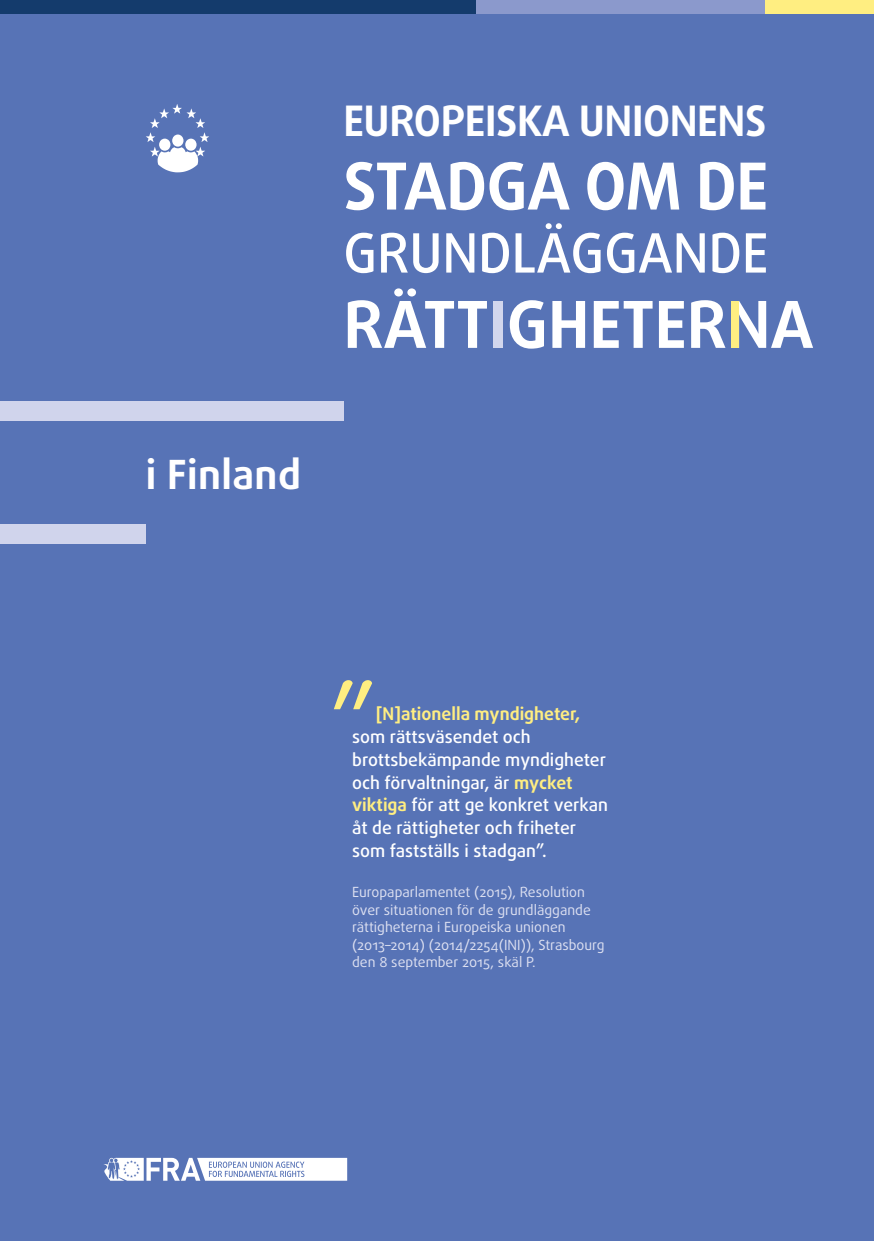
<style>
.page{position:relative;width:874px;height:1241px;background:#fff}
.page>*{position:absolute;margin:0;border:0;box-sizing:border-box;transform-origin:0 0}
.t1{font:105px "Daxline Pro";color:#ffee81}
.t2{font:700 64.75px "Daxline Pro";color:#fff}
.t3{font:500 54.25px "Daxline Pro";color:#fff}
.t4{font:700 42px "Daxline Pro";letter-spacing:-.01em;color:#fff}
.t5{font:700 40.25px "Daxline Pro";letter-spacing:.01em;color:#fff}
.Quotes{font:500 17.5px/22.8px "Daxline Pro";color:#fff}
.Quotes-2{font:14px/17.5px "Daxline Pro";color:#dde0f1}
.s1{color:#d2d6ed}
.s2{font-weight:700;color:#ffee81}
</style>
<div class="page">
<div style="left:0;top:0;width:873px;height:1240px;background:#5773b6"></div>
<div style="left:0;top:401px;width:343px;height:19px;background:#d0d4ec"></div>
<div style="left:0;top:524px;width:146px;height:20px;background:#d0d4ec"></div>
<div style="left:0;top:0;width:476px;height:13px;background:#143b6c"></div>
<div style="left:764px;top:0;width:109px;height:13px;background:#ffee81"></div>
<svg style="left:103px;top:1157px;width:244px;height:23px;background:#ced6ea"></svg>
<svg style="left:146px;top:104px;width:63px;height:68px"></svg>
<div style="left:476px;top:0;width:288px;height:13px;background:#8b99cc"></div>
<div style="left:731px;top:301px;width:7px;height:47px;background:#ffee81"></div>
<p class="t5" style="left:146px;top:447px;width:157px">i Finland</p>
<p class="t4" style="left:343px;top:93px;width:424px">EUROPEISKA UNIONENS</p>
<p class="t2" style="left:343px;top:143px;width:426px">STADGA OM DE</p>
<p class="t3" style="left:343px;top:217px;width:426px">GRUNDLÄGGANDE</p>
<p class="t2" style="left:343px;top:281px;width:471px">RÄTT<span class="s1">I</span>GHETERNA</p>
<p class="t1" style="left:328px;top:655px;width:50px">”</p>
<p class="Quotes" style="left:352px;top:702px;width:257px;text-indent:24px"><span class="s2">[N]ationella myndigheter, </span>som rättsväsendet och brottsbekämpande myndigheter och förvaltningar, är <span class="s2">mycket viktiga</span> för att ge konkret verkan åt de rättigheter och friheter som fastställs i stadgan”.</p>
<p class="Quotes-2" style="left:352px;top:883px;width:254px">Europaparlamentet (2015), Resolution över situationen för de grundläggande rättigheterna i Europeiska unionen (2013–2014) (2014/2254(INI)), Strasbourg den 8 september 2015, skäl P.</p>
</div>
